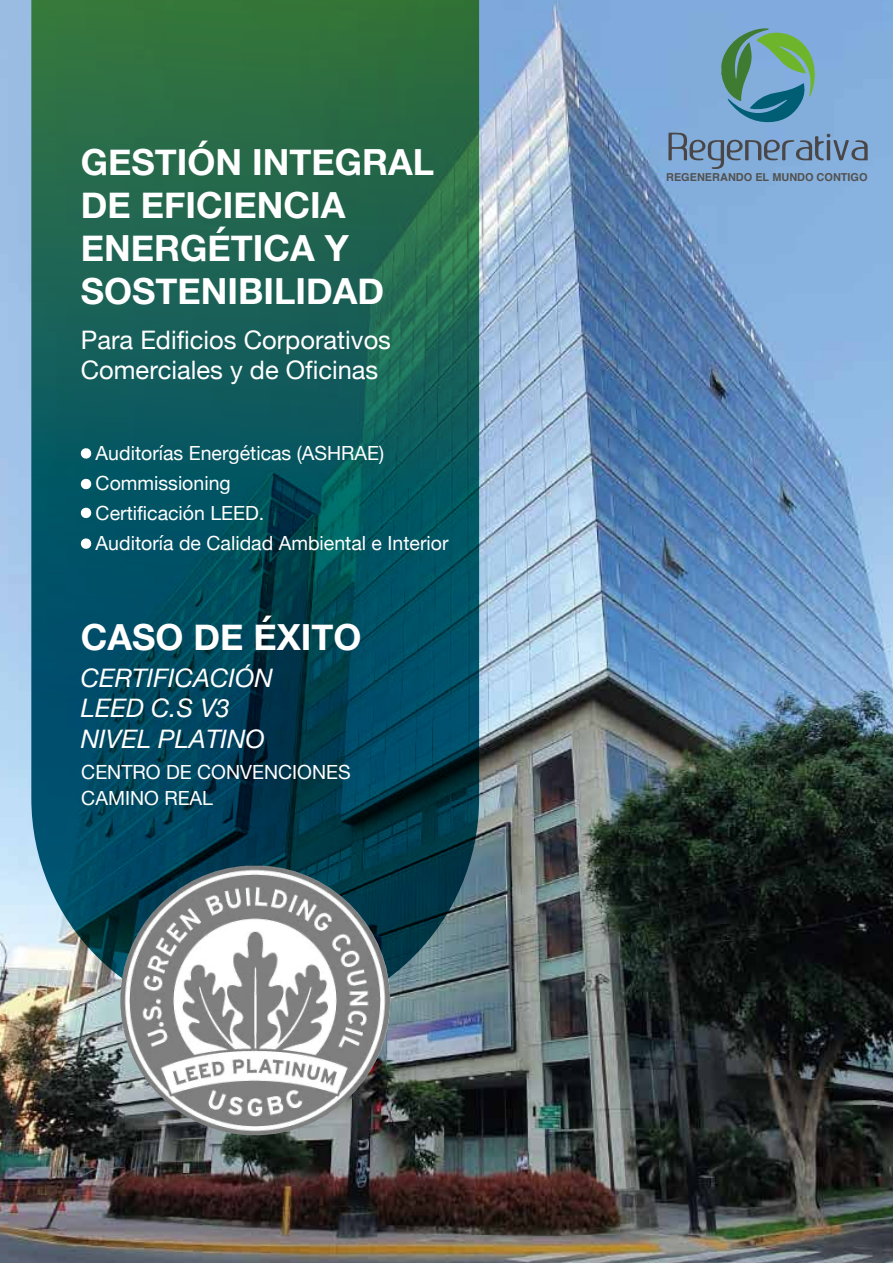
<style>
.page{position:relative;width:893px;height:1263px;background:#fff}
.page>*{position:absolute;margin:0;border:0;box-sizing:border-box;transform-origin:0 0}
.t1{font:700 36px/43.2px "Helvetica Neue";color:#fff}
.t2{font:25.5px/30.6px "Helvetica Neue";color:#fff}
.t3{font:italic 25.5px/30.6px "Helvetica Neue";color:#fff}
.t4{font:19.5px/30px "Helvetica Neue";color:#fff}
.t5{font:700 10.95px "Helvetica";color:#525150}
</style>
<div class="page">
<img style="left:0;top:0;width:893px;height:1263px">
<svg style="left:31px;top:0;width:448px;height:1022px"></svg>
<svg style="left:721px;top:28px;width:95px;height:95px"></svg>
<svg style="left:668px;top:132px;width:200px;height:37px"></svg>
<img style="left:120px;top:866px;width:270px;height:269px;border-radius:133px">
<svg style="left:80px;top:447px;width:12px;height:12px"></svg>
<svg style="left:80px;top:478px;width:12px;height:12px"></svg>
<svg style="left:80px;top:507px;width:12px;height:12px"></svg>
<svg style="left:80px;top:538px;width:12px;height:12px"></svg>
<h1 class="t1" style="left:81px;top:141px;width:355px">GESTIÓN INTEGRAL<br>DE EFICIENCIA<br>ENERGÉTICA Y<br>SOSTENIBILIDAD</h1>
<h2 class="t2" style="left:81px;top:326px;width:312px">Para Edificios Corporativos<br>Comerciales y de Oficinas</h2>
<p class="t4" style="left:96px;top:439px;width:354px">Auditorías Energéticas (ASHRAE)<br>Commissioning<br>Certificación LEED.<br>Auditoría de Calidad Ambiental e Interior</p>
<h1 class="t1" style="left:81px;top:617px;width:282px">CASO DE ÉXITO</h1>
<h2 class="t3" style="left:81px;top:664px;width:194px">CERTIFICACIÓN<br>LEED C.S V3<br>NIVEL PLATINO</h2>
<p class="t4" style="left:81px;top:761px;width:271px;line-height:25.5px">CENTRO DE CONVENCIONES<br>CAMINO REAL</p>
<p class="t5" style="left:666px;top:168px;width:203px">REGENERANDO EL MUNDO CONTIGO</p>
</div>
